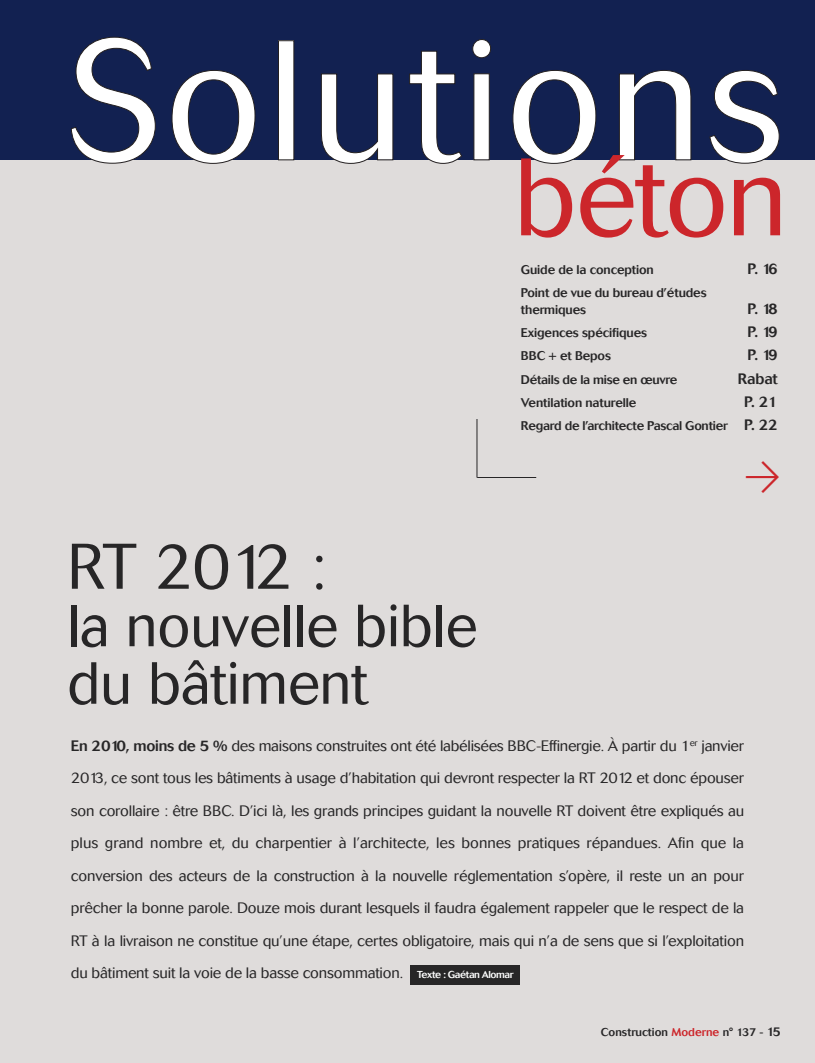
<style>
.page{position:relative;width:815px;height:1063px;background:#dfdcdb}
.page>*{position:absolute;margin:0;border:0;box-sizing:border-box;transform-origin:0 0}
.t1{font:300 108.75px "Cosmos";letter-spacing:-.015em;color:#cc262b}
.t2{font:300 63.75px "Cosmos";letter-spacing:-.035em;color:#272627}
.t3{font:300 58.75px/57.5px "Cosmos";letter-spacing:-.005em;color:#272627}
.t4{font:43.88px "Flesh Plain";color:#cc262b}
.t5{font:300 15px/32.5px "Cosmos";letter-spacing:-.01em;color:#272627;text-align:justify}
.t6{font:500 15px "Cosmos";letter-spacing:-.01em;color:#272627}
.t7{font:500 12.5px/16.2px "Cosmos";letter-spacing:-.01em;color:#272627}
.t8{font:500 11.25px "Cosmos";color:#272627}
.t9{font:500 10px "Cosmos";letter-spacing:-.035em;color:#fff}
.s1{font-size:15px}
.s2{font-weight:500}
.s3{color:#cc262b}
.s4{font-size:12.5px}
</style>
<div class="page">
<div style="left:411px;top:965px;width:109px;height:20px;background:#272627"></div>
<div style="left:0;top:0;width:815px;height:159px;background:#122151"></div>
<svg style="left:71px;top:37px;width:85px;height:127px"></svg>
<svg style="left:172px;top:70px;width:83px;height:94px"></svg>
<div style="left:278px;top:41px;width:16px;height:119px;background:#fff"></div>
<div style="left:278px;top:41px;width:16px;height:119px;border:1px solid #231f20"></div>
<svg style="left:321px;top:74px;width:72px;height:90px"></svg>
<svg style="left:409px;top:51px;width:53px;height:113px"></svg>
<svg style="left:472px;top:39px;width:19px;height:121px"></svg>
<svg style="left:512px;top:70px;width:84px;height:94px"></svg>
<svg style="left:619px;top:70px;width:72px;height:90px"></svg>
<svg style="left:709px;top:70px;width:70px;height:94px"></svg>
<hr style="left:477px;top:419px;width:1px;height:59px;background:#272627">
<hr style="left:477px;top:477px;width:59px;height:1px;background:#272627">
<h1 class="t1" style="left:514px;top:154px;width:275px">béton</h1>
<p class="t7" style="left:521px;top:263px;width:135px">Guide de la conception</p>
<p class="t6" style="left:748px;top:264px;width:32px">P. 16</p>
<p class="t7" style="left:521px;top:286px;width:187px">Point de vue du bureau d’études thermiques</p>
<p class="t6" style="left:748px;top:303px;width:32px">P. 18</p>
<p class="t7" style="left:521px;top:326px;width:128px">Exigences spécifiques</p>
<p class="t6" style="left:748px;top:326px;width:32px">P. 19</p>
<p class="t7" style="left:521px;top:349px;width:92px">BBC + et Bepos</p>
<p class="t6" style="left:748px;top:350px;width:32px">P. 19</p>
<p class="t7" style="left:521px;top:372px;width:158px">Détails de la mise en œuvre</p>
<p class="t6" style="left:738px;top:373px;width:41px">Rabat</p>
<p class="t7" style="left:521px;top:396px;width:117px">Ventilation naturelle</p>
<p class="t6" style="left:744px;top:397px;width:35px">P. 21</p>
<p class="t7" style="left:521px;top:419px;width:259px">Regard de l’architecte Pascal Gontier <span class="s1">P. 22</span></p>
<h3 class="t4" style="left:741px;top:460px;width:45px">a</h3>
<h2 class="t2" style="left:67px;top:541px;width:261px">RT 2012 :</h2>
<h3 class="t3" style="left:67px;top:601px;width:412px">la nouvelle bible du bâtiment</h3>
<p class="t5" style="left:71px;top:730px;width:675px"><span class="s2">En 2010, moins de 5 %</span> des maisons construites ont été labélisées BBC-Effinergie. À partir du 1<sup>er</sup> janvier 2013, ce sont tous les bâtiments à usage d’habitation qui devront respecter la RT 2012 et donc épouser son corollaire : être BBC. D’ici là, les grands principes guidant la nouvelle RT doivent être expliqués au plus grand nombre et, du charpentier à l’architecte, les bonnes pratiques répandues. Afin que la conversion des acteurs de la construction à la nouvelle réglementation s’opère, il reste un an pour prêcher la bonne parole. Douze mois durant lesquels il faudra également rappeler que le respect de la RT à la livraison ne constitue qu’une étape, certes obligatoire, mais qui n’a de sens que si l’exploitation du bâtiment suit la voie de la basse consommation.</p>
<p class="t9" style="left:417px;top:970px;width:98px">Texte : Gaétan Alomar</p>
<p class="t8" style="left:601px;top:1028px;width:181px">Construction <span class="s3">Moderne</span> n° 137 - <span class="s4">15</span></p>
</div>
